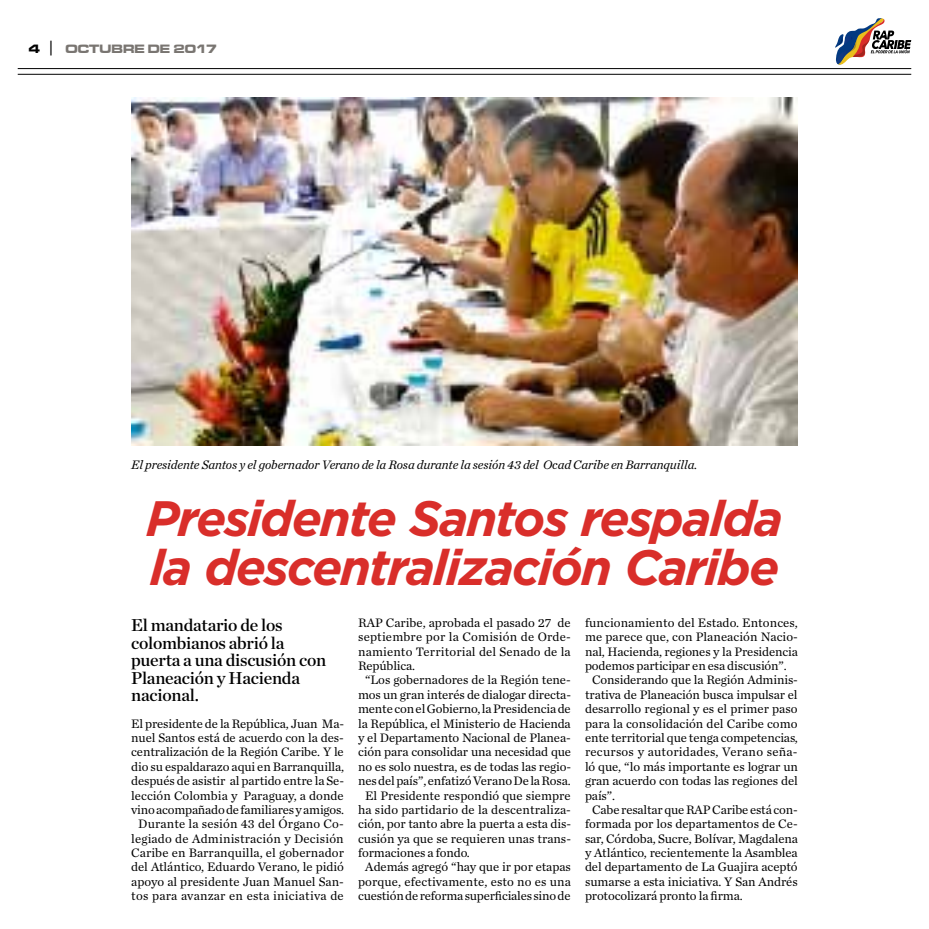
<style>
.page{position:relative;width:929px;height:929px;background:#fff}
.page>*{position:absolute;margin:0;border:0;box-sizing:border-box;transform-origin:0 0}
.t1{font:italic 700 49.62px/48.6px "Gotham";letter-spacing:-.04em;color:#d92e2a}
.t2{font:17.5px/17.5px "Chronicle Deck Semi";letter-spacing:-.015em;color:#000}
.t3{font:12.75px/14.4px "Chronicle Text G1";letter-spacing:-.01em;color:#000;text-align:center}
.t4{font:12.75px "Chronicle Text G1";letter-spacing:.01em;color:#000}
.t5{font:italic 12.75px "Chronicle Text G1";letter-spacing:-.01em;color:#000}
.t6{font:12.75px "Chronicle Text G1";letter-spacing:.02em;color:#000}
.t7{font:12.75px "Chronicle Text G1";letter-spacing:.015em;color:#000}
.t8{font:12.5px "Microgramma D Bold Exte";color:#797571}
.s1{color:#000}
.s2{font-family:"Tw Cen";font-size:17.5px;color:#000}
</style>
<div class="page">
<hr style="left:18px;top:68px;width:893px;height:1px;background:#000">
<hr style="left:18px;top:74px;width:893px;height:1px;background:#000">
<svg style="left:835px;top:18px;width:76px;height:47px"></svg>
<img style="left:131px;top:97px;width:666px;height:349px">
<p class="t8" style="left:28px;top:40px;width:50px"><span class="s1">4</span> <span class="s2">|</span> OCTUBRE</p>
<p class="t8" style="left:148px;top:40px;width:71px">DE 2017</p>
<p class="t5" style="left:131px;top:454px;width:567px">El presidente Santos y el gobernador Verano de la Rosa durante la sesión 43 del Ocad Caribe en Barranquilla.</p>
<h1 class="t1" style="left:146px;top:493px;width:638px">Presidente Santos respalda la descentralización Caribe</h1>
<h2 class="t2" style="left:131px;top:615px;width:197px">El mandatario de los colombianos abrió la puerta a una discusión con<br>Planeación y Hacienda nacional.</h2>
<p class="t3" style="left:131px;top:715px;width:214px">El presidente de la República, Juan Ma&shy;nuel Santos está de acuerdo con la des&shy;centralización de la Región Caribe. Y le dio su espaldarazo aqui en Barranquilla, después de asistir al partido entre la Se&shy;lección Colombia y Paraguay, a donde vino acompañado de familiares y amigos.<br>Durante la sesión 43 del Órgano Co&shy;legiado de Administración y Decisión Caribe en Barranquilla, el gobernador del Atlántico, Eduardo Verano, le pidió apoyo al presidente Juan Manuel San&shy;tos para avanzar en esta iniciativa de</p>
<p class="t3" style="left:585px;top:614px;width:214px">funcionamiento del Estado. Entonces,</p>
<p class="t3" style="left:585px;top:629px;width:214px">me parece que, con Planeación Nacio-</p>
<p class="t3" style="left:585px;top:643px;width:214px">nal, Hacienda, regiones y la Presidencia</p>
<p class="t3" style="left:585px;top:657px;width:203px">podemos participar en esa discusión”.</p>
<p class="t3" style="left:592px;top:672px;width:207px">Considerando que la Región Adminis-</p>
<p class="t3" style="left:585px;top:686px;width:214px">trativa de Planeación busca impulsar el</p>
<p class="t3" style="left:585px;top:701px;width:214px">desarrollo regional y es el primer paso</p>
<p class="t3" style="left:585px;top:715px;width:214px">para la consolidación del Caribe como</p>
<p class="t3" style="left:585px;top:729px;width:214px">ente territorial que tenga competencias,</p>
<p class="t6" style="left:585px;top:742px;width:214px">recursos y autoridades, Verano seña-</p>
<p class="t3" style="left:585px;top:758px;width:214px">ló que, “lo más importante es lograr un</p>
<p class="t3" style="left:585px;top:772px;width:214px">gran acuerdo con todas las regiones del</p>
<p class="t3" style="left:585px;top:787px;width:31px">país”.</p>
<p class="t3" style="left:592px;top:801px;width:207px">Cabe resaltar que RAP Caribe está con-</p>
<p class="t3" style="left:585px;top:816px;width:214px">formada por los departamentos de Ce-</p>
<p class="t3" style="left:585px;top:830px;width:214px">sar, Córdoba, Sucre, Bolívar, Magdalena</p>
<p class="t3" style="left:585px;top:844px;width:214px">y Atlántico, recientemente la Asamblea</p>
<p class="t3" style="left:585px;top:859px;width:214px">del departamento de La Guajira aceptó</p>
<p class="t3" style="left:585px;top:873px;width:214px">sumarse a esta iniciativa. Y San Andrés</p>
<p class="t3" style="left:585px;top:887px;width:159px">protocolizará pronto la firma.</p>
<p class="t3" style="left:358px;top:614px;width:214px">RAP Caribe, aprobada el pasado 27 de</p>
<p class="t7" style="left:358px;top:627px;width:214px">septiembre por la Comisión de Orde-</p>
<p class="t4" style="left:358px;top:641px;width:214px">namiento Territorial del Senado de la</p>
<p class="t3" style="left:358px;top:657px;width:59px">República.</p>
<p class="t3" style="left:365px;top:672px;width:207px">“Los gobernadores de la Región tene-</p>
<p class="t3" style="left:358px;top:686px;width:214px">mos un gran interés de dialogar directa-</p>
<p class="t3" style="left:358px;top:701px;width:214px">mente con el Gobierno, la Presidencia de</p>
<p class="t3" style="left:358px;top:715px;width:214px">la República, el Ministerio de Hacienda</p>
<p class="t3" style="left:358px;top:729px;width:214px">y el Departamento Nacional de Planea-</p>
<p class="t3" style="left:358px;top:744px;width:214px">ción para consolidar una necesidad que</p>
<p class="t3" style="left:358px;top:758px;width:214px">no es solo nuestra, es de todas las regio-</p>
<p class="t3" style="left:358px;top:772px;width:214px">nes del país”, enfatizó Verano De la Rosa.</p>
<p class="t3" style="left:365px;top:787px;width:207px">El Presidente respondió que siempre</p>
<p class="t4" style="left:358px;top:799px;width:214px">ha sido partidario de la descentraliza-</p>
<p class="t3" style="left:358px;top:816px;width:214px">ción, por tanto abre la puerta a esta dis-</p>
<p class="t3" style="left:358px;top:830px;width:214px">cusión ya que se requieren unas trans-</p>
<p class="t3" style="left:358px;top:844px;width:113px">formaciones a fondo.</p>
<p class="t3" style="left:365px;top:859px;width:207px">Además agregó “hay que ir por etapas</p>
<p class="t4" style="left:358px;top:871px;width:214px">porque, efectivamente, esto no es una</p>
<p class="t3" style="left:358px;top:887px;width:214px">cuestión de reforma superficiales sino de</p>
</div>
